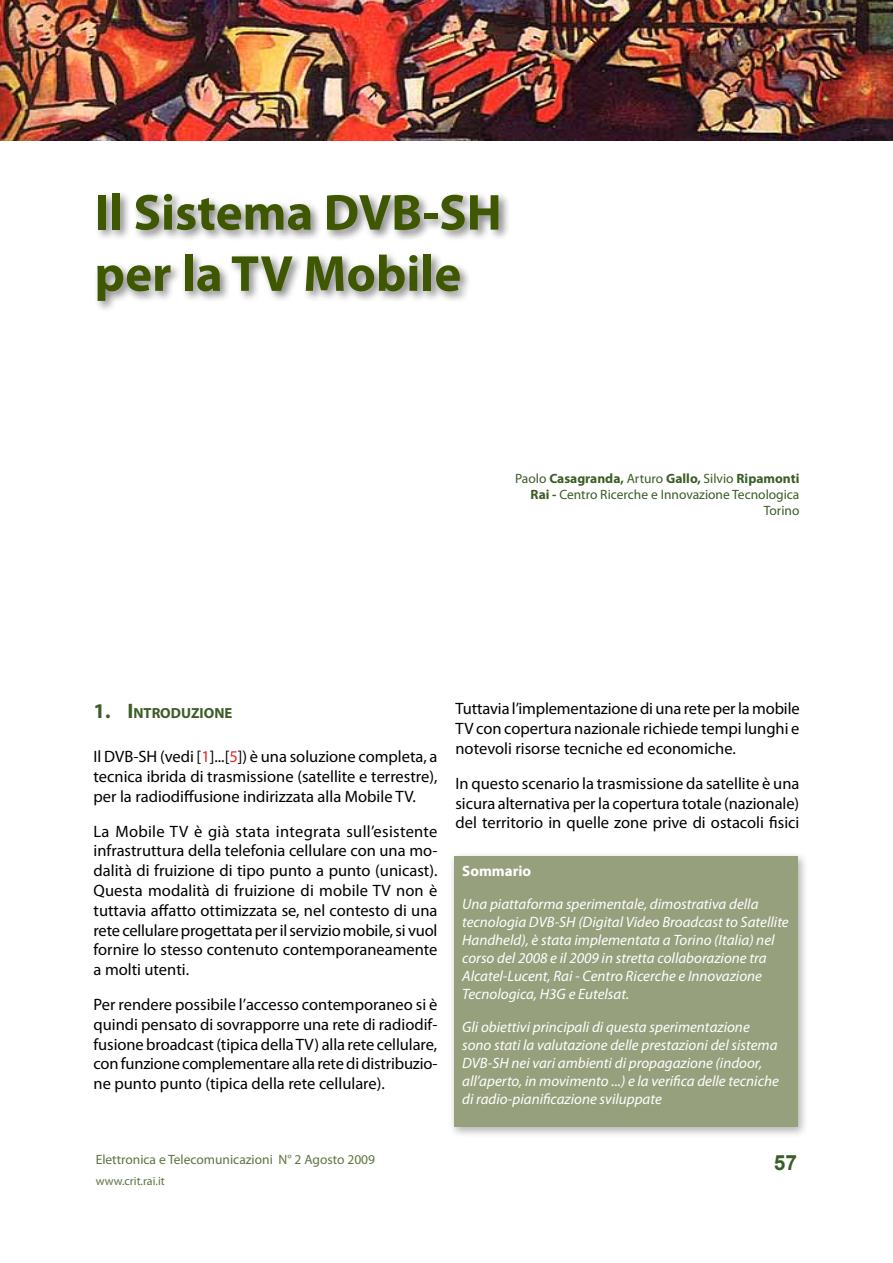
<style>
.page{position:relative;width:893px;height:1263px;background:#fff}
.page>*{position:absolute;margin:0;border:0;box-sizing:border-box;transform-origin:0 0}
.t1{font:700 51px/61.2px "Myriad Pro";color:#3e5700}
.t2{font:700 21px "Arial";color:#3b5d26}
.t3{font:16.5px/19.8px "Myriad Pro";color:#000;text-align:justify}
.t4{font:italic 15px/18px "Myriad Pro";color:#fff}
.t5{font:700 15px "Myriad Pro";color:#fff}
.t6{font:700 14.7px "Myriad Pro";color:#3b5d26}
.t7{font:13.5px/16.2px "Myriad Pro";color:#3b5d26;text-align:right}
.t8{font:13.5px "Myriad Pro";color:#5f7441}
.t9{font:12px "Myriad Pro";color:#5f7441}
.s1{font-weight:700}
.s2{font-size:21px}
.s3{color:#e52527}
</style>
<div class="page">
<img style="left:0;top:0;width:893px;height:140px">
<div style="left:448px;top:851px;width:361px;height:287px;background:#000;opacity:.3"></div>
<div style="left:454px;top:856px;width:344px;height:271px;background:#97a07d"></div>
<div style="left:94px;top:190px;width:416px;height:123px;background:#000;opacity:.5"></div>
<h1 class="t1" style="left:94px;top:180px;width:409px">Il Sistema DVB-SH per la TV Mobile</h1>
<p class="t7" style="left:515px;top:470px;width:286px">Paolo <span class="s1">Casagranda,</span> Arturo <span class="s1">Gallo,</span> Silvio <span class="s1">Ripamonti<br>Rai -</span> Centro Ricerche e Innovazione Tecnologica<br>Torino</p>
<p class="t6" style="left:94px;top:703px;width:140px"><span class="s2">1. I</span>NTRODUZIONE</p>
<p class="t3" style="left:94px;top:746px;width:345px">Il DVB-SH (vedi [<span class="s3">1</span>]...[<span class="s3">5</span>]) è una soluzione completa, a tecnica ibrida di trasmissione (satellite e terrestre), per la radiodiffusione indirizzata alla Mobile TV.</p>
<p class="t3" style="left:94px;top:821px;width:345px">La Mobile TV è già stata integrata sull’esistente infrastruttura della telefonia cellulare con una mo&shy;dalità di fruizione di tipo punto a punto (unicast).<br>Questa modalità di fruizione di mobile TV non è tuttavia affatto ottimizzata se, nel contesto di una rete cellulare progettata per il servizio mobile, si vuol fornire lo stesso contenuto contemporaneamente a molti utenti.</p>
<p class="t3" style="left:94px;top:994px;width:345px">Per rendere possibile l’accesso contemporaneo si è quindi pensato di sovrapporre una rete di radiodif&shy;fusione broadcast (tipica della TV) alla rete cellulare, con funzione complementare alla rete di distribuzio&shy;ne punto punto (tipica della rete cellulare).</p>
<p class="t3" style="left:455px;top:699px;width:346px">Tuttavia l’implementazione di una rete per la mobile TV con copertura nazionale richiede tempi lunghi e notevoli risorse tecniche ed economiche.</p>
<p class="t3" style="left:455px;top:773px;width:345px">In questo scenario la trasmissione da satellite è una sicura alternativa per la copertura totale (nazionale) del territorio in quelle zone prive di ostacoli fisici</p>
<p class="t5" style="left:462px;top:861px;width:71px">Sommario</p>
<p class="t4" style="left:462px;top:895px;width:328px">Una piattaforma sperimentale, dimostrativa della tecnologia DVB-SH (Digital Video Broadcast to Satellite Handheld), è stata implementata a Torino (Italia) nel corso del 2008 e il 2009 in stretta collaborazione tra Alcatel-Lucent, Rai - Centro Ricerche e Innovazione Tecnologica, H3G e Eutelsat.</p>
<p class="t4" style="left:462px;top:1018px;width:318px">Gli obiettivi principali di questa sperimentazione sono stati la valutazione delle prestazioni del sistema DVB-SH nei vari ambienti di propagazione (indoor, all’aperto, in movimento ...) e la verifica delle tecniche di radio-pianificazione sviluppate</p>
<p class="t8" style="left:96px;top:1151px;width:281px">Elettronica e Telecomunicazioni N° 2 Agosto 2009</p>
<p class="t9" style="left:96px;top:1174px;width:71px">www.crit.rai.it</p>
<p class="t2" style="left:774px;top:1148px;width:25px">57</p>
</div>
